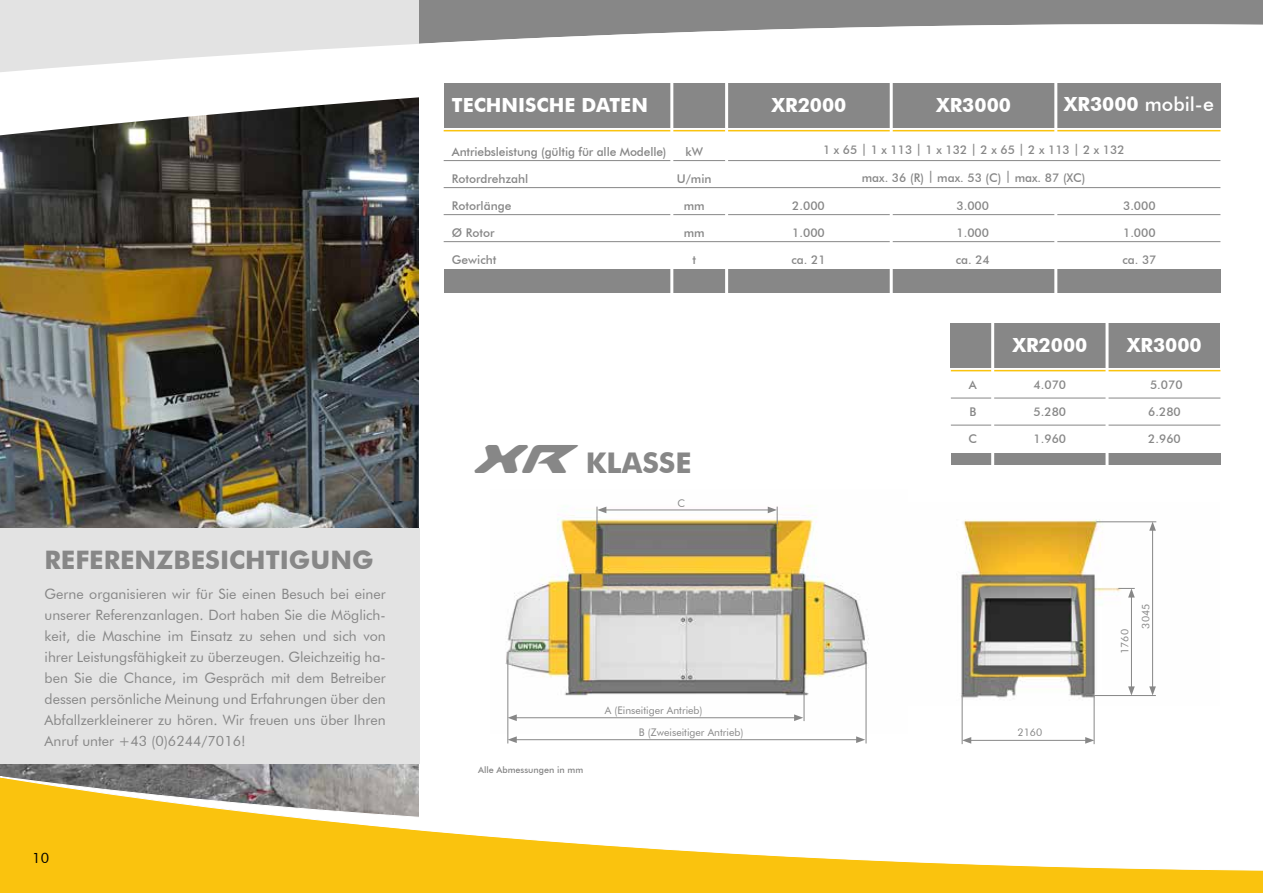
<style>
.page{position:relative;width:1263px;height:893px;background:#fff}
.page>*{position:absolute;margin:0;border:0;box-sizing:border-box;transform-origin:0 0}
.t1{font:700 28.5px "Futura BT";color:#878787}
.t2{font:700 25.5px "Futura BT";color:#878787}
.t3{font:700 19.5px "Futura BT";color:#fff}
.t4{font:500 19.5px "Futura BT";color:#fff}
.t5{font:14.25px/21px "Futura BT";color:#878787;text-align:justify}
.t6{font:14.25px "Futura BT";color:#000}
.t7{font:500 12px "Futura BT";color:#878787}
.t8{font:10.5px "Futura BT";color:#878787}
.t9{font:500 9px "Futura BT";color:#878787}
.s1{font-family:"Sea Dog 2001";font-weight:400;font-style:italic;font-size:39px}
.s2{font-weight:700}
.s3{font-style:italic}
</style>
<div class="page">
<div style="left:951px;top:453px;width:269px;height:12px;background:#878787"></div>
<hr style="left:951px;top:425px;width:269px;height:1px;background:#878787">
<hr style="left:951px;top:398px;width:269px;height:1px;background:#878787">
<img style="left:961px;top:519px;width:196px;height:186px">
<hr style="left:1096px;top:522px;width:60px;height:1px;background:#878787">
<hr style="left:1094px;top:695px;width:62px;height:1px;background:#878787">
<hr style="left:1152px;top:528px;width:1px;height:161px;background:#878787">
<svg style="left:1149px;top:522px;width:7px;height:9px"></svg>
<svg style="left:1149px;top:686px;width:7px;height:9px"></svg>
<hr style="left:1131px;top:595px;width:1px;height:94px;background:#878787">
<svg style="left:1118px;top:588px;width:17px;height:9px"></svg>
<svg style="left:1128px;top:686px;width:7px;height:9px"></svg>
<hr style="left:962px;top:695px;width:1px;height:49px;background:#878787">
<hr style="left:1094px;top:695px;width:1px;height:49px;background:#878787">
<hr style="left:969px;top:740px;width:118px;height:1px;background:#878787">
<svg style="left:1085px;top:737px;width:9px;height:7px"></svg>
<svg style="left:962px;top:737px;width:9px;height:7px"></svg>
<img style="left:0;top:137px;width:418px;height:392px">
<div style="left:0;top:0;width:418px;height:88px;background:#e3e3e3"></div>
<svg style="left:0;top:757px;width:1263px;height:136px"></svg>
<svg style="left:0;top:2px;width:1263px;height:135px"></svg>
<div style="left:951px;top:324px;width:269px;height:44px;background:#878787"></div>
<hr style="left:951px;top:370px;width:269px;height:1px;background:#fac30e">
<hr style="left:1105px;top:311px;width:3px;height:175px;background:#fff">
<hr style="left:991px;top:311px;width:3px;height:174px;background:#fff">
<img style="left:505px;top:505px;width:364px;height:229px">
<hr style="left:866px;top:663px;width:1px;height:80px;background:#878787">
<hr style="left:508px;top:659px;width:1px;height:84px;background:#878787">
<hr style="left:514px;top:717px;width:282px;height:1px;background:#878787">
<svg style="left:794px;top:692px;width:11px;height:29px"></svg>
<svg style="left:508px;top:714px;width:9px;height:7px"></svg>
<hr style="left:514px;top:739px;width:344px;height:1px;background:#878787">
<svg style="left:856px;top:736px;width:9px;height:7px"></svg>
<svg style="left:508px;top:736px;width:9px;height:7px"></svg>
<hr style="left:604px;top:510px;width:166px;height:1px;background:#878787">
<svg style="left:597px;top:507px;width:9px;height:17px"></svg>
<svg style="left:768px;top:507px;width:10px;height:17px"></svg>
<div style="left:444px;top:83px;width:776px;height:45px;background:#878787"></div>
<div style="left:444px;top:269px;width:776px;height:24px;background:#878787"></div>
<hr style="left:444px;top:130px;width:776px;height:1px;background:#fac30e">
<hr style="left:444px;top:160px;width:776px;height:1px;background:#878787">
<hr style="left:444px;top:214px;width:776px;height:1px;background:#878787">
<hr style="left:1054px;top:63px;width:3px;height:87px;background:#fff">
<hr style="left:725px;top:63px;width:3px;height:265px;background:#fff">
<hr style="left:670px;top:69px;width:3px;height:263px;background:#fff">
<hr style="left:890px;top:63px;width:3px;height:87px;background:#fff">
<hr style="left:444px;top:187px;width:776px;height:1px;background:#878787">
<hr style="left:444px;top:241px;width:776px;height:1px;background:#878787">
<hr style="left:1054px;top:202px;width:3px;height:119px;background:#fff">
<hr style="left:890px;top:202px;width:3px;height:119px;background:#fff">
<div style="left:0;top:529px;width:419px;height:235px;background:#e3e3e3"></div>
<h2 class="t2" style="left:45px;top:544px;width:330px">REFERENZBESICHTIGUNG</h2>
<p class="t5" style="left:45px;top:583px;width:343px">Gerne organisieren wir für Sie einen Besuch bei einer unserer Referenzanlagen. Dort haben Sie die Möglich&shy;keit, die Maschine im Einsatz zu sehen und sich von ihrer Leistungsfähigkeit zu überzeugen. Gleichzeitig ha&shy;ben Sie die Chance, im Gespräch mit dem Betreiber dessen persönliche Meinung und Erfahrungen über den Abfallzerkleinerer zu hören. Wir freuen uns über Ihren Anruf unter +43 (0)6244/7016!</p>
<p class="t6" style="left:32px;top:849px;width:18px">10</p>
<h3 class="t3" style="left:452px;top:93px;width:198px">TECHNISCHE DATEN</h3>
<p class="t7" style="left:452px;top:144px;width:216px">Antriebsleistung (gültig für alle Modelle)</p>
<p class="t7" style="left:452px;top:171px;width:78px">Rotordrehzahl</p>
<p class="t7" style="left:452px;top:198px;width:61px">Rotorlänge</p>
<p class="t7" style="left:452px;top:225px;width:44px">Ø Rotor</p>
<p class="t7" style="left:452px;top:252px;width:46px">Gewicht</p>
<p class="t7" style="left:685px;top:144px;width:19px">kW</p>
<p class="t7" style="left:677px;top:171px;width:36px">U/min</p>
<p class="t7" style="left:684px;top:198px;width:22px">mm</p>
<p class="t7" style="left:684px;top:225px;width:22px">mm</p>
<p class="t7" style="left:692px;top:252px;width:5px">t</p>
<h1 class="t1" style="left:471px;top:446px;width:222px"><span class="s1">Xr</span> KLASSE</h1>
<p class="t8" style="left:677px;top:497px;width:9px">C</p>
<h3 class="t3" style="left:771px;top:93px;width:77px">XR2000</h3>
<h3 class="t3" style="left:936px;top:93px;width:77px">XR3000</h3>
<h3 class="t4" style="left:1064px;top:92px;width:152px"><span class="s2">XR3000</span> mobil-e</h3>
<p class="t7" style="left:823px;top:143px;width:303px">1 x 65 <span class="s3">|</span> 1 x 113 <span class="s3">|</span> 1 x 132 <span class="s3">|</span> 2 x 65 <span class="s3">|</span> 2 x 113 <span class="s3">|</span> 2 x 132</p>
<p class="t7" style="left:792px;top:198px;width:34px">2.000</p>
<p class="t7" style="left:792px;top:225px;width:34px">1.000</p>
<p class="t7" style="left:791px;top:252px;width:36px">ca. 21</p>
<p class="t7" style="left:862px;top:170px;width:225px">max. 36 (R) <span class="s3">|</span> max. 53 (C) <span class="s3">|</span> max. 87 (XC)</p>
<p class="t7" style="left:956px;top:198px;width:34px">3.000</p>
<p class="t7" style="left:956px;top:225px;width:34px">1.000</p>
<p class="t7" style="left:956px;top:252px;width:36px">ca. 24</p>
<p class="t7" style="left:1123px;top:198px;width:34px">3.000</p>
<p class="t7" style="left:1123px;top:225px;width:34px">1.000</p>
<p class="t7" style="left:1122px;top:252px;width:36px">ca. 37</p>
<p class="t7" style="left:969px;top:377px;width:9px">A</p>
<p class="t7" style="left:969px;top:404px;width:8px">B</p>
<p class="t7" style="left:968px;top:431px;width:10px">C</p>
<h3 class="t3" style="left:1012px;top:333px;width:77px">XR2000</h3>
<h3 class="t3" style="left:1127px;top:333px;width:77px">XR3000</h3>
<p class="t7" style="left:1033px;top:378px;width:34px">4.070</p>
<p class="t7" style="left:1033px;top:405px;width:34px">5.280</p>
<p class="t7" style="left:1033px;top:432px;width:34px">1.960</p>
<p class="t7" style="left:1150px;top:378px;width:34px">5.070</p>
<p class="t7" style="left:1148px;top:405px;width:34px">6.280</p>
<p class="t7" style="left:1148px;top:432px;width:34px">2.960</p>
<p class="t9" style="left:478px;top:764px;width:107px">Alle Abmessungen in mm</p>
<p class="t8" style="left:605px;top:704px;width:99px">A (Einseitiger Antrieb)</p>
<p class="t8" style="left:639px;top:726px;width:106px">B (Zweiseitiger Antrieb)</p>
<p class="t8" style="left:1017px;top:726px;width:26px">2160</p>
<p class="t8" style="left:1118px;top:654px;width:26px;rotate:-90deg">1760</p>
<p class="t8" style="left:1139px;top:628px;width:26px;rotate:-90deg">3045</p>
</div>
